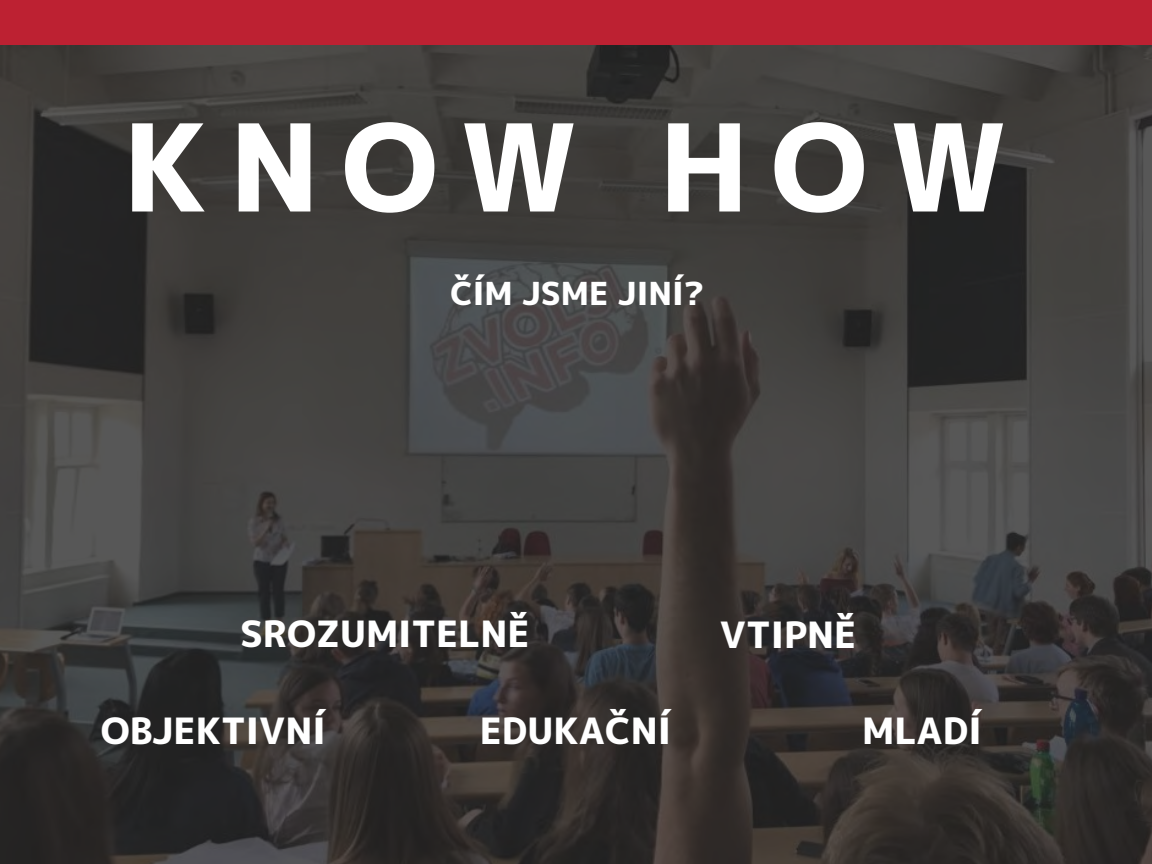
<style>
.page{position:relative;width:1152px;height:864px;background:#fff}
.page>*{position:absolute;margin:0;border:0;box-sizing:border-box;transform-origin:0 0}
.t1{font:120.75px "mplus 1 p heavy";letter-spacing:.18em;color:#fff}
.t2{font:36.3px "mplus 1 p heavy";color:#fff}
.t3{font:31.65px "mplus 1 p heavy";color:#fff}
</style>
<div class="page">
<img style="left:0;top:45px;width:1152px;height:819px">
<div style="left:0;top:0;width:1152px;height:45px;background:#bd2132"></div>
<h1 class="t1" style="left:123px;top:82px;width:886px">KNOW HOW</h1>
<p class="t3" style="left:450px;top:271px;width:255px">ČÍM JSME JINÍ?</p>
<p class="t2" style="left:240px;top:608px;width:291px">SROZUMITELNĚ</p>
<p class="t2" style="left:720px;top:609px;width:138px">VTIPNĚ</p>
<p class="t2" style="left:101px;top:705px;width:227px">OBJEKTIVNÍ</p>
<p class="t2" style="left:480px;top:705px;width:193px">EDUKAČNÍ</p>
<p class="t2" style="left:862px;top:705px;width:121px">MLADÍ</p>
</div>
